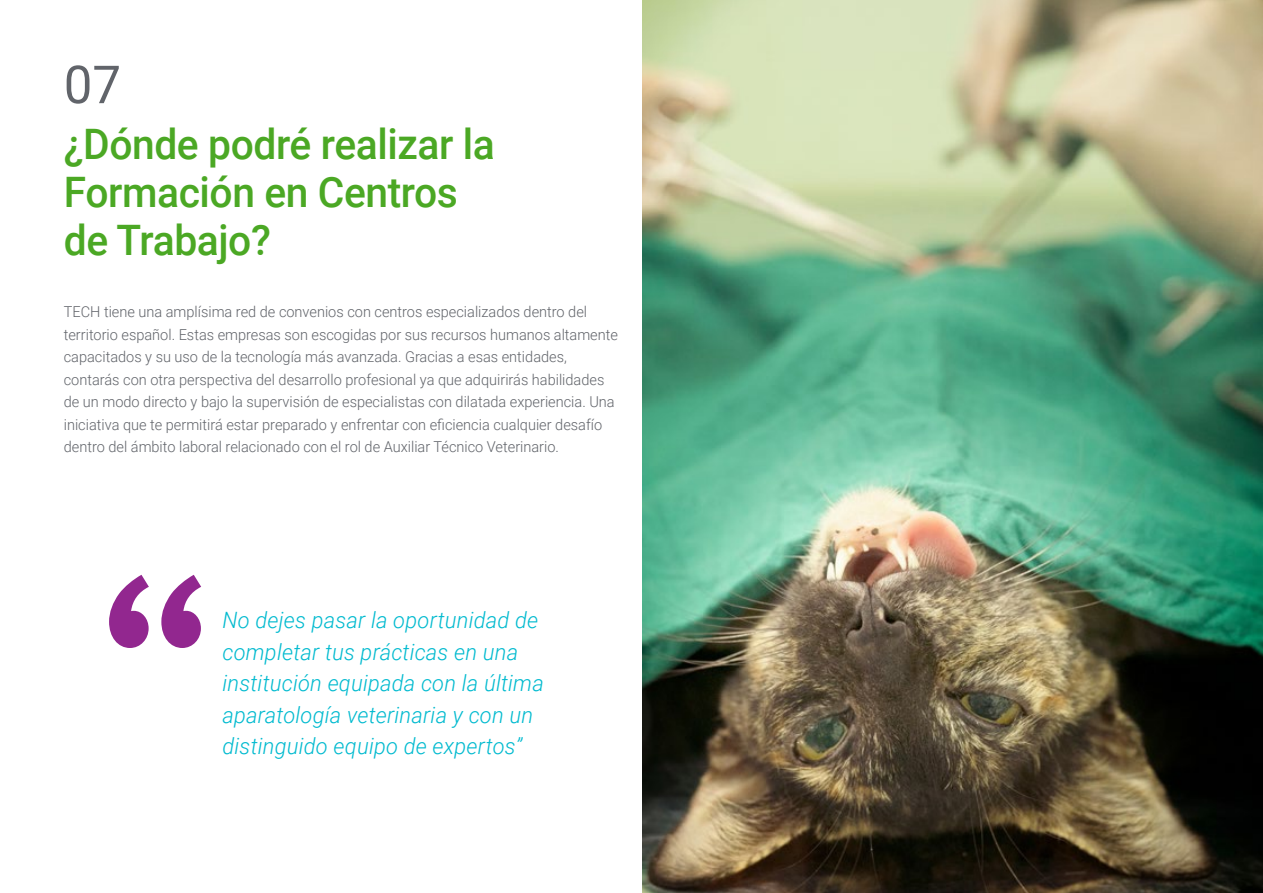
<style>
.page{position:relative;width:1263px;height:893px;background:#fff}
.page>*{position:absolute;margin:0;border:0;box-sizing:border-box;transform-origin:0 0}
.t1{font:52.5px "Roboto";color:#61646a}
.t2{font:500 42px/48px "Roboto";letter-spacing:-.01em;color:#4ba824}
.t3{font:italic 300 22.5px/31.5px "Roboto";letter-spacing:.01em;color:#00bacf}
.t4{font:300 15px/22.5px "Roboto";color:#61646a}
</style>
<div class="page">
<img style="left:642px;top:0;width:621px;height:893px">
<svg style="left:109px;top:575px;width:92px;height:73px"></svg>
<h1 class="t1" style="left:64px;top:48px;width:59px">07</h1>
<h2 class="t2" style="left:64px;top:119px;width:433px">¿Dónde podré realizar la<br>Formación en Centros de Trabajo?</h2>
<p class="t4" style="left:64px;top:300px;width:556px">TECH tiene una amplísima red de convenios con centros especializados dentro del territorio español. Estas empresas son escogidas por sus recursos humanos altamente capacitados y su uso de la tecnología más avanzada. Gracias a esas entidades, contarás con otra perspectiva del desarrollo profesional ya que adquirirás habilidades de un modo directo y bajo la supervisión de especialistas con dilatada experiencia. Una iniciativa que te permitirá estar preparado y enfrentar con eficiencia cualquier desafío dentro del ámbito laboral relacionado con el rol de Auxiliar Técnico Veterinario.</p>
<h3 class="t3" style="left:222px;top:604px;width:323px">No dejes pasar la oportunidad de completar tus prácticas en una institución equipada con la última aparatología veterinaria y con un distinguido equipo de expertos”</h3>
</div>
